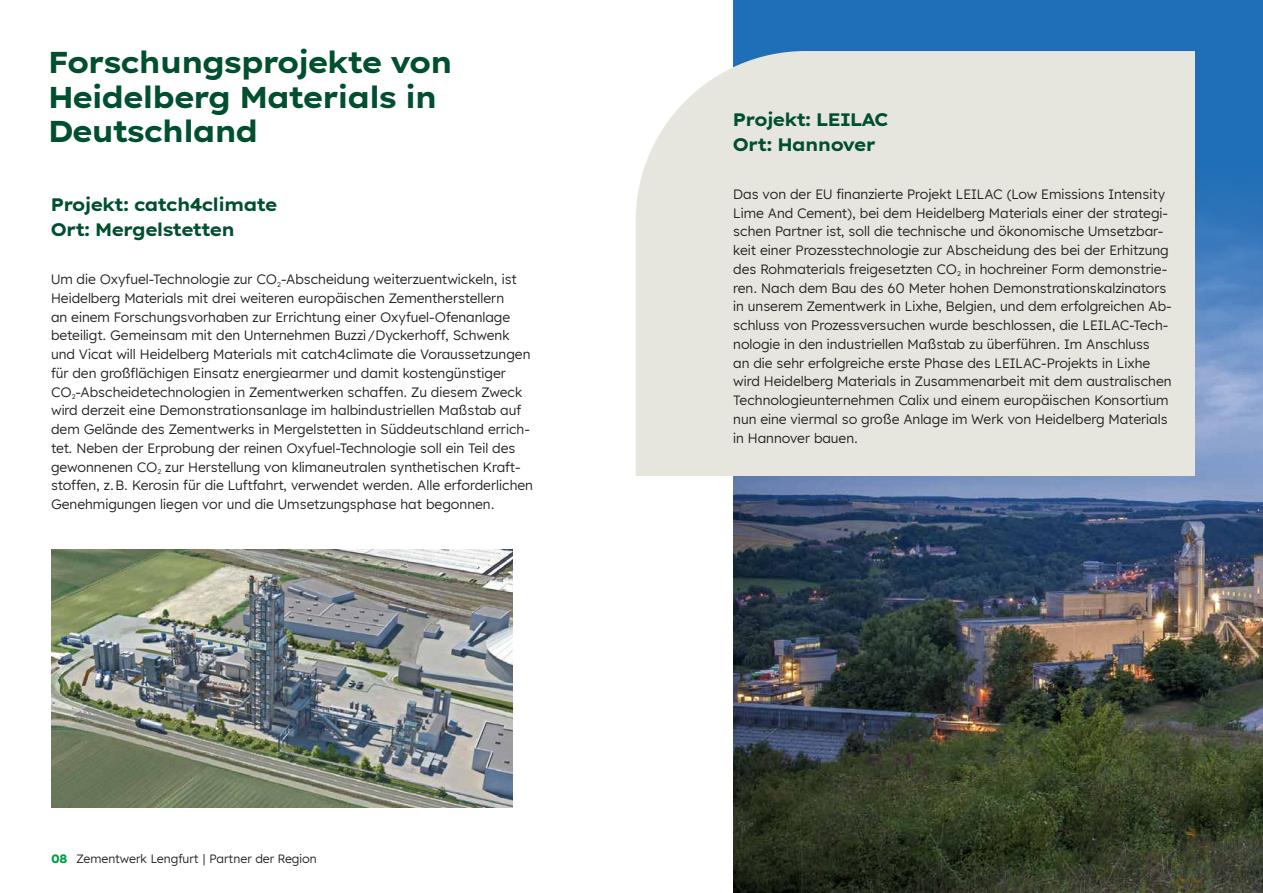
<style>
.page{position:relative;width:1263px;height:893px;background:#fff}
.page>*{position:absolute;margin:0;border:0;box-sizing:border-box;transform-origin:0 0}
.t1{font:700 30px/34.5px "Lexend Exa HM";color:#004f2f}
.t2{font:700 18px/24.9px "Lexend Exa HM";color:#004f2f}
.t3{font:13.5px/18.8px "Lexend HM";color:#231f20}
.t4{font:12px "Lexend HM";color:#231f20}
.s1{font-weight:700;color:#009d48}
</style>
<div class="page">
<div style="left:733px;top:0;width:530px;height:893px;background:#1f6fb8"></div>
<img style="left:733px;top:198px;width:530px;height:695px">
<img style="left:51px;top:549px;width:462px;height:259px">
<div style="left:636px;top:51px;width:559px;height:425px;background:#e7e6de"></div>
<h1 class="t1" style="left:49px;top:43px;width:405px">Forschungsprojekte von<br>Heidelberg Materials in<br>Deutschland</h1>
<h2 class="t2" style="left:51px;top:191px;width:228px">Projekt: catch4climate<br>Ort: Mergelstetten</h2>
<p class="t3" style="left:51px;top:269px;width:484px">Um die Oxyfuel-Technologie zur CO<sub>2</sub>-Abscheidung weiterzuentwickeln, ist Heidelberg Materials mit drei weiteren europäischen Zementherstellern<br>an einem Forschungsvorhaben zur Errichtung einer Oxyfuel-Ofenanlage beteiligt. Gemeinsam mit den Unternehmen Buzzi /Dyckerhoff, Schwenk und Vicat will Heidelberg Materials mit catch4climate die Voraussetzungen für den großflächigen Einsatz energiearmer und damit kostengünstiger CO<sub>2</sub>-Abscheidetechnologien in Zementwerken schaffen. Zu diesem Zweck wird derzeit eine Demonstrationsanlage im halbindustriellen Maßstab auf dem Gelände des Zementwerks in Mergelstetten in Süddeutschland errich&shy;tet. Neben der Erprobung der reinen Oxyfuel-Technologie soll ein Teil des gewonnenen CO<sub>2</sub> zur Herstellung von klimaneutralen synthetischen Kraft&shy;stoffen, z. B. Kerosin für die Luftfahrt, verwendet werden. Alle erforderlichen Genehmigungen liegen vor und die Umsetzungsphase hat begonnen.</p>
<p class="t4" style="left:51px;top:850px;width:267px"><span class="s1">08</span> Zementwerk Lengfurt | Partner der Region</p>
<h2 class="t2" style="left:733px;top:106px;width:156px">Projekt: LEILAC<br>Ort: Hannover</h2>
<p class="t3" style="left:733px;top:184px;width:440px">Das von der EU finanzierte Projekt LEILAC (Low Emissions Intensity Lime And Cement), bei dem Heidelberg Materials einer der strategi&shy;schen Partner ist, soll die technische und ökonomische Umsetzbar&shy;keit einer Prozesstechnologie zur Abscheidung des bei der Erhitzung des Rohmaterials freigesetzten CO<sub>2</sub> in hochreiner Form demonstrie&shy;ren. Nach dem Bau des 60 Meter hohen Demonstrationskalzinators in unserem Zementwerk in Lixhe, Belgien, und dem erfolgreichen Ab&shy;schluss von Prozessversuchen wurde beschlossen, die LEILAC-Tech&shy;nologie in den industriellen Maßstab zu überführen. Im Anschluss<br>an die sehr erfolgreiche erste Phase des LEILAC-Projekts in Lixhe wird Heidelberg Materials in Zusammenarbeit mit dem australischen Technologieunternehmen Calix und einem europäischen Konsortium nun eine viermal so große Anlage im Werk von Heidelberg Materials in Hannover bauen.</p>
</div>
